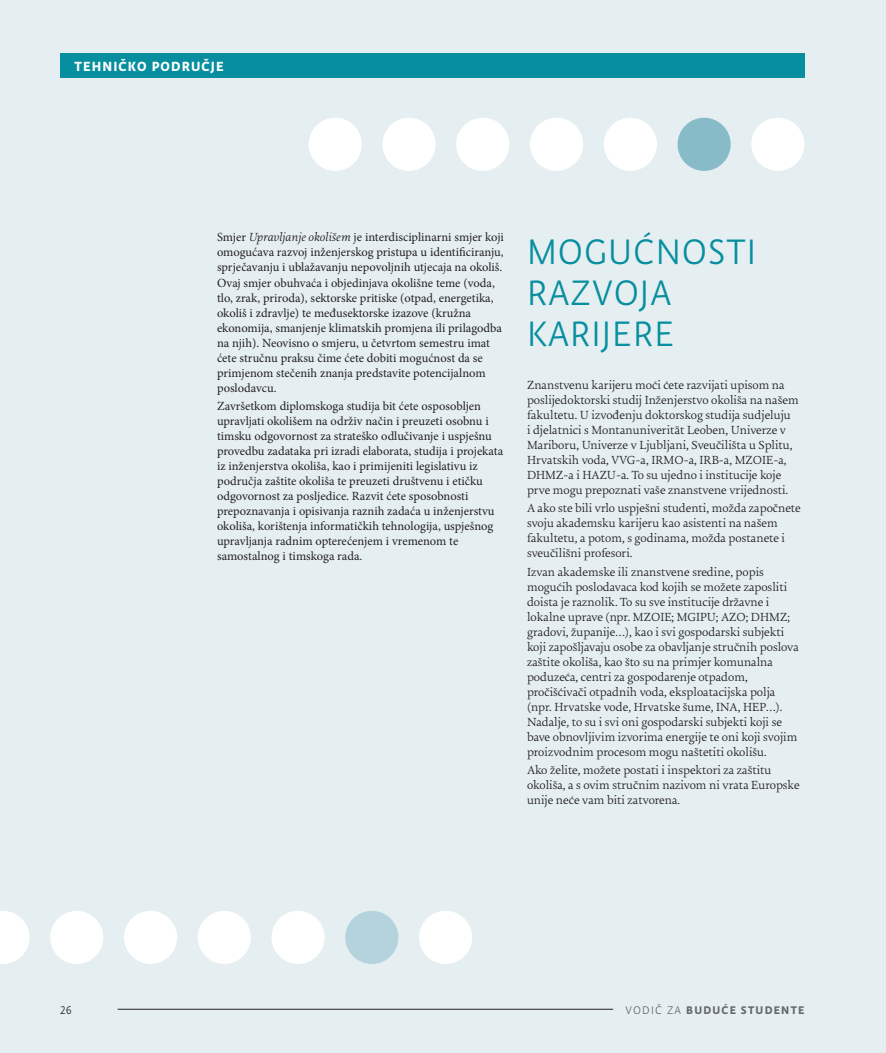
<style>
.page{position:relative;width:886px;height:1053px;background:#fff}
.page>*{position:absolute;margin:0;border:0;box-sizing:border-box;transform-origin:0 0}
.t1{font:40px/41.2px "Unizg Sans Normal";letter-spacing:.025em;color:#078e9f}
.t2{font:700 15px "Unizg Sans";letter-spacing:.075em;color:#fff}
.t3{font:300 12.5px/15px "Uni Zg";color:#231f20}
.t4{font:12.5px/15px "Minion Pro";color:#231f20}
.t5{font:700 12.5px "Unizg Sans";letter-spacing:.1em;color:#66676f}
.t6{font:12.5px "Unizg Sans Normal";color:#231f20}
.s1{font-family:"Uni Zg";font-weight:300;font-style:italic}
.s2{font-family:"Unizg Sans Normal";font-weight:400}
</style>
<div class="page">
<div style="left:0;top:0;width:886px;height:1052px;background:#e5eff2"></div>
<div style="left:60px;top:53px;width:744px;height:24px;background:#078e9f"></div>
<hr style="left:118px;top:1008px;width:495px;height:1px;background:#231f20">
<div style="left:419px;top:910px;width:53px;height:53px;background:#fff;border-radius:50%"></div>
<div style="left:271px;top:910px;width:54px;height:53px;background:#fff;border-radius:50%"></div>
<div style="left:345px;top:910px;width:53px;height:53px;background:#b4d3dd;border-radius:50%"></div>
<div style="left:198px;top:910px;width:53px;height:53px;background:#fff;border-radius:50%"></div>
<svg style="left:0;top:911px;width:30px;height:52px"></svg>
<div style="left:50px;top:910px;width:53px;height:53px;background:#fff;border-radius:50%"></div>
<div style="left:124px;top:910px;width:53px;height:53px;background:#fff;border-radius:50%"></div>
<div style="left:751px;top:118px;width:53px;height:53px;background:#fff;border-radius:50%"></div>
<div style="left:604px;top:118px;width:53px;height:53px;background:#fff;border-radius:50%"></div>
<div style="left:677px;top:118px;width:54px;height:53px;background:#87bbc7;border-radius:50%"></div>
<div style="left:530px;top:118px;width:53px;height:53px;background:#fff;border-radius:50%"></div>
<div style="left:309px;top:118px;width:53px;height:53px;background:#fff;border-radius:50%"></div>
<div style="left:382px;top:118px;width:53px;height:53px;background:#fff;border-radius:50%"></div>
<div style="left:456px;top:118px;width:53px;height:53px;background:#fff;border-radius:50%"></div>
<p class="t2" style="left:74px;top:58px;width:151px">TEHNIČKO PODRUČJE</p>
<p class="t4" style="left:217px;top:230px;width:288px">Smjer <span class="s1">Upravljanje okolišem</span> je interdisciplinarni smjer koji omogućava razvoj inženjerskog pristupa u identificiranju, sprječavanju i ublažavanju nepovoljnih utjecaja na okoliš.<br>Ovaj smjer obuhvaća i objedinjava okolišne teme (voda, tlo, zrak, priroda), sektorske pritiske (otpad, energetika, okoliš i zdravlje) te međusektorske izazove (kružna ekonomija, smanjenje klimatskih promjena ili prilagodba na njih). Neovisno o smjeru, u četvrtom semestru imat ćete stručnu praksu čime ćete dobiti mogućnost da se primjenom stečenih znanja predstavite potencijalnom poslodavcu.</p>
<p class="t4" style="left:217px;top:398px;width:288px">Završetkom diplomskoga studija bit ćete osposobljen upravljati okolišem na održiv način i preuzeti osobnu i timsku odgovornost za strateško odlučivanje i uspješnu provedbu zadataka pri izradi elaborata, studija i projekata iz inženjerstva okoliša, kao i primijeniti legislativu iz područja zaštite okoliša te preuzeti društvenu i etičku odgovornost za posljedice. Razvit ćete sposobnosti prepoznavanja i opisivanja raznih zadaća u inženjerstvu okoliša, korištenja informatičkih tehnologija, uspješnog upravljanja radnim opterećenjem i vremenom te samostalnog i timskoga rada.</p>
<h1 class="t1" style="left:527px;top:231px;width:197px">MOGUĆNOSTI<br>RAZVOJA<br>KARIJERE</h1>
<p class="t3" style="left:527px;top:378px;width:273px">Znanstvenu karijeru moći ćete razvijati upisom na poslijedoktorski studij Inženjerstvo okoliša na našem fakultetu. U izvođenju doktorskog studija sudjeluju<br>i djelatnici s Montanuniverität Leoben, Univerze v Mariboru, Univerze v Ljubljani, Sveučilišta u Splitu, Hrvatskih voda, VVG-a, IRMO-a, IRB-a, MZOIE-a, DHMZ-a i HAZU-a. To su ujedno i institucije koje prve mogu prepoznati vaše znanstvene vrijednosti.</p>
<p class="t3" style="left:527px;top:501px;width:275px">A ako ste bili vrlo uspješni studenti, možda započnete svoju akademsku karijeru kao asistenti na našem fakultetu, a potom, s godinama, možda postanete i sveučilišni profesori.</p>
<p class="t3" style="left:527px;top:565px;width:273px">Izvan akademske ili znanstvene sredine, popis mogućih poslodavaca kod kojih se možete zaposliti doista je raznolik. To su sve institucije državne i lokalne uprave (npr. MZOIE; MGIPU; AZO; DHMZ; gradovi, županije…), kao i svi gospodarski subjekti koji zapošljavaju osobe za obavljanje stručnih poslova zaštite okoliša, kao što su na primjer komunalna poduzeća, centri za gospodarenje otpadom, pročišćivači otpadnih voda, eksploatacijska polja (npr. Hrvatske vode, Hrvatske šume, INA, HEP…).<br>Nadalje, to su i svi oni gospodarski subjekti koji se bave obnovljivim izvorima energije te oni koji svojim proizvodnim procesom mogu naštetiti okolišu.</p>
<p class="t3" style="left:527px;top:763px;width:274px">Ako želite, možete postati i inspektori za zaštitu okoliša, a s ovim stručnim nazivom ni vrata Europske unije neće vam biti zatvorena.</p>
<p class="t6" style="left:60px;top:1003px;width:13px">26</p>
<p class="t5" style="left:625px;top:1002px;width:180px"><span class="s2">VODIČ ZA</span> BUDUĆE STUDENTE</p>
</div>
